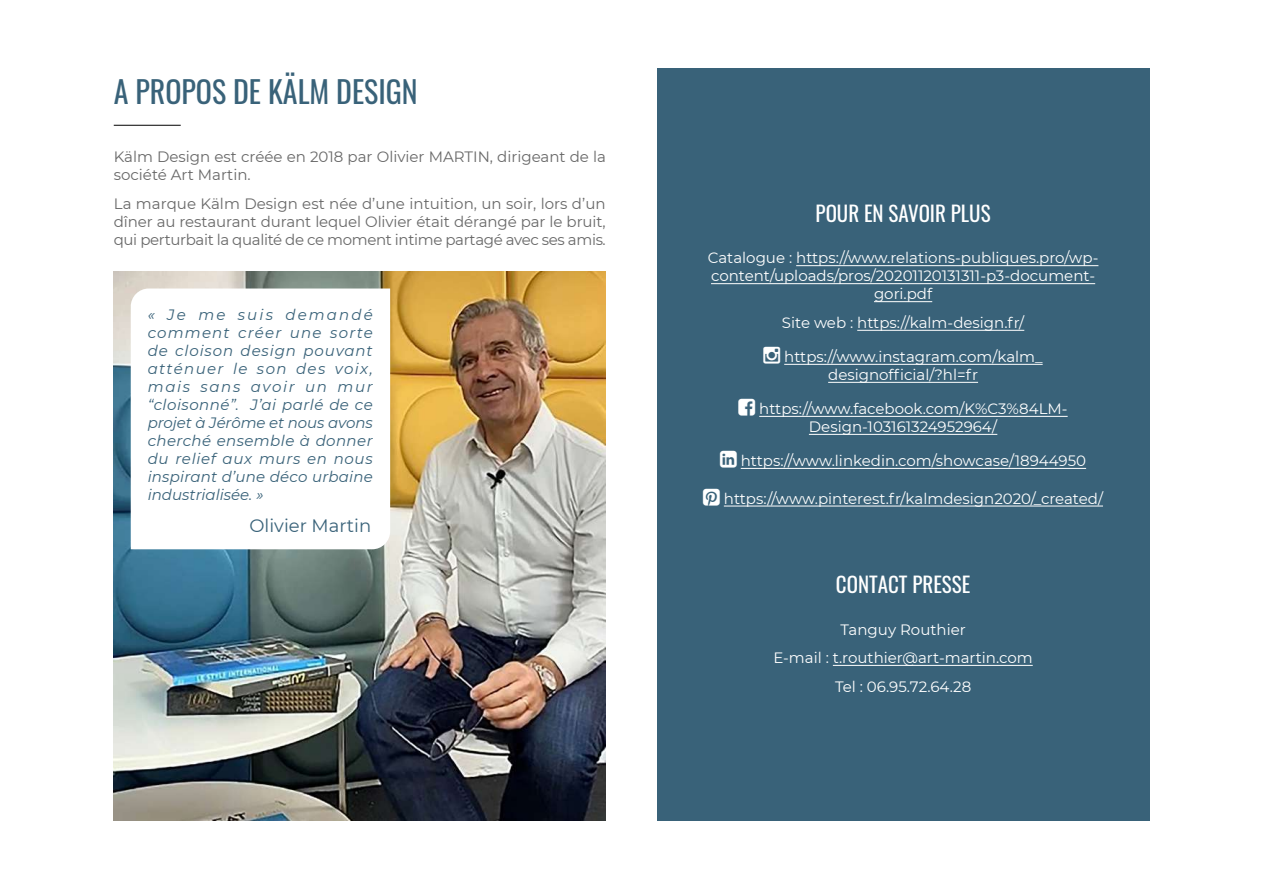
<style>
.page{position:relative;width:1263px;height:893px;background:#fff}
.page>*{position:absolute;margin:0;border:0;box-sizing:border-box;transform-origin:0 0}
.t1{font:30px "Oswald";color:#396279}
.t2{font:21px "Oswald";color:#fff}
.t3{font:18px "Montserrat";color:#396279}
.t4{font:15px/18px "Montserrat";color:#fff;text-align:center}
.t5{font:15px/18px "Montserrat";letter-spacing:-.005em;color:#686868}
.t6{font:italic 15px/18px "Montserrat";letter-spacing:.01em;color:#396279;text-align:justify}
</style>
<div class="page">
<img style="left:114px;top:271px;width:492px;height:550px">
<hr style="left:114px;top:125px;width:67px;height:1px;background:#000">
<div style="left:657px;top:68px;width:492px;height:753px;background:#396279"></div>
<hr style="left:796px;top:265px;width:302px;height:1px;background:#fff">
<hr style="left:711px;top:283px;width:384px;height:1px;background:#fff">
<hr style="left:874px;top:301px;width:58px;height:1px;background:#fff">
<hr style="left:857px;top:330px;width:167px;height:1px;background:#fff">
<hr style="left:784px;top:364px;width:259px;height:1px;background:#fff">
<hr style="left:828px;top:382px;width:150px;height:1px;background:#fff">
<hr style="left:759px;top:416px;width:309px;height:1px;background:#fff">
<hr style="left:809px;top:434px;width:188px;height:1px;background:#fff">
<hr style="left:741px;top:468px;width:345px;height:1px;background:#fff">
<hr style="left:724px;top:506px;width:379px;height:1px;background:#fff">
<hr style="left:833px;top:665px;width:200px;height:1px;background:#fff">
<svg style="left:131px;top:288px;width:259px;height:261px"></svg>
<h1 class="t1" style="left:114px;top:65px;width:306px">A PROPOS DE KÄLM DESIGN</h1>
<p class="t5" style="left:114px;top:147px;width:494px">Kälm Design est créée en 2018 par Olivier MARTIN, dirigeant de la société Art Martin.</p>
<p class="t5" style="left:114px;top:194px;width:494px;text-align:justify">La marque Kälm Design est née d’une intuition, un soir, lors d’un dîner au restaurant durant lequel Olivier était dérangé par le bruit, qui perturbait la qualité de ce moment intime partagé avec ses amis.</p>
<p class="t6" style="left:148px;top:305px;width:227px">« Je me suis demandé comment créer une sorte de cloison design pouvant atténuer le son des voix, mais sans avoir un mur “cloisonné”. J’ai parlé de ce projet à Jérôme et nous avons cherché ensemble à donner du relief aux murs en nous inspirant d’une déco urbaine industrialisée. »</p>
<p class="t3" style="left:249px;top:513px;width:123px">Olivier Martin</p>
<h2 class="t2" style="left:815px;top:195px;width:177px">POUR EN SAVOIR PLUS</h2>
<p class="t4" style="left:708px;top:249px;width:392px">Catalogue : https://www.relations-publiques.pro/wp&shy;content/uploads/pros/20201120131311-p3-document&shy;gori.pdf</p>
<p class="t4" style="left:782px;top:313px;width:244px">Site web : https://kalm-design.fr/</p>
<p class="t4" style="left:828px;top:347px;width:216px;text-align:left;text-indent:-44px">https://www.instagram.com/kalm_ designofficial/?hl=fr</p>
<p class="t4" style="left:809px;top:399px;width:260px;text-align:left;text-indent:-50px">https://www.facebook.com/K%C3%84LM-<br>Design-103161324952964/</p>
<p class="t4" style="left:741px;top:451px;width:347px">https://www.linkedin.com/showcase/18944950</p>
<p class="t4" style="left:724px;top:489px;width:381px">https://www.pinterest.fr/kalmdesign2020/_created/</p>
<h2 class="t2" style="left:836px;top:566px;width:136px">CONTACT PRESSE</h2>
<p class="t4" style="left:773px;top:614px;width:261px;line-height:28.7px">Tanguy Routhier<br>E-mail : t.routhier@art-martin.com<br>Tel : 06.95.72.64.28</p>
</div>
